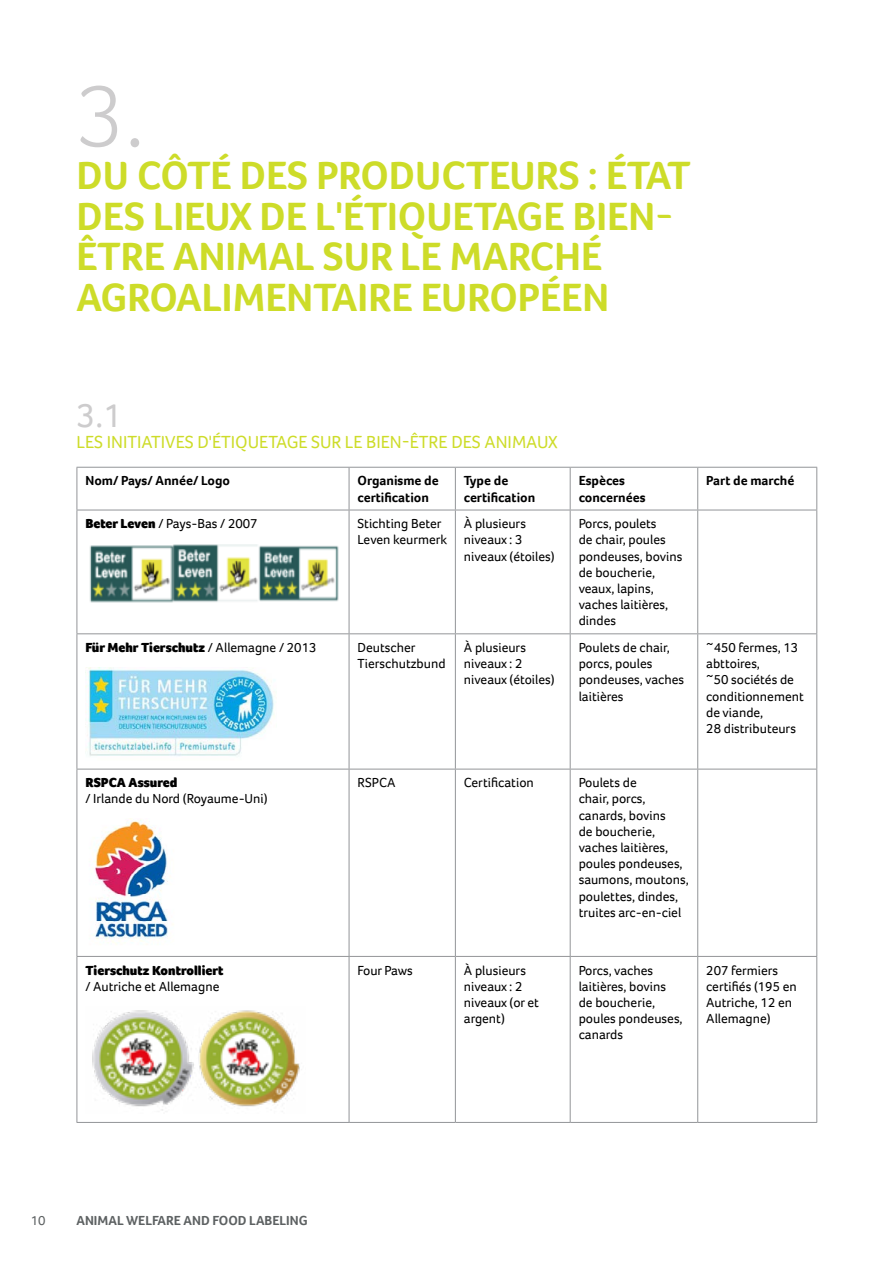
<style>
.page{position:relative;width:893px;height:1263px;background:#fff}
.page>*{position:absolute;margin:0;border:0;box-sizing:border-box;transform-origin:0 0}
.t1{font:300 90px "Foco";color:#cdcccd}
.t2{font:700 40.5px/40.5px "Foco";color:#cddc29}
.t3{font:34.5px "Foco";color:#cdcccd}
.t4{font:18px "Foco";color:#cddc29}
.t5{font:13.5px/16.2px "Foco";color:#000}
.t6{font:700 13.5px/16.2px "Foco";color:#000}
.t7{font:900 13.5px "Foco";color:#000}
.t8{font:700 13.5px "Foco";color:#5d6162}
.t9{font:13.5px "Foco";color:#5d6162}
.s1{font-weight:900}
.s2{font-weight:400}
</style>
<div class="page">
<hr style="left:77px;top:467px;width:272px;height:1px;background:#939598">
<hr style="left:77px;top:468px;width:1px;height:42px;background:#939598">
<hr style="left:349px;top:467px;width:106px;height:1px;background:#939598">
<hr style="left:349px;top:468px;width:1px;height:42px;background:#939598">
<hr style="left:455px;top:467px;width:115px;height:1px;background:#939598">
<hr style="left:455px;top:468px;width:1px;height:42px;background:#939598">
<hr style="left:570px;top:467px;width:128px;height:1px;background:#939598">
<hr style="left:570px;top:468px;width:1px;height:42px;background:#939598">
<hr style="left:698px;top:467px;width:119px;height:1px;background:#939598">
<hr style="left:697px;top:468px;width:1px;height:42px;background:#939598">
<hr style="left:816px;top:468px;width:1px;height:42px;background:#939598">
<hr style="left:77px;top:510px;width:272px;height:1px;background:#939598">
<hr style="left:77px;top:510px;width:1px;height:123px;background:#939598">
<hr style="left:349px;top:510px;width:106px;height:1px;background:#939598">
<hr style="left:349px;top:510px;width:1px;height:123px;background:#939598">
<hr style="left:455px;top:510px;width:115px;height:1px;background:#939598">
<hr style="left:455px;top:510px;width:1px;height:123px;background:#939598">
<hr style="left:570px;top:510px;width:128px;height:1px;background:#939598">
<hr style="left:570px;top:510px;width:1px;height:123px;background:#939598">
<hr style="left:698px;top:510px;width:119px;height:1px;background:#939598">
<hr style="left:697px;top:510px;width:1px;height:123px;background:#939598">
<hr style="left:816px;top:510px;width:1px;height:123px;background:#939598">
<hr style="left:77px;top:633px;width:272px;height:1px;background:#939598">
<hr style="left:77px;top:634px;width:1px;height:135px;background:#939598">
<hr style="left:349px;top:633px;width:106px;height:1px;background:#939598">
<hr style="left:349px;top:634px;width:1px;height:135px;background:#939598">
<hr style="left:455px;top:633px;width:115px;height:1px;background:#939598">
<hr style="left:455px;top:634px;width:1px;height:135px;background:#939598">
<hr style="left:570px;top:633px;width:128px;height:1px;background:#939598">
<hr style="left:570px;top:634px;width:1px;height:135px;background:#939598">
<hr style="left:698px;top:633px;width:119px;height:1px;background:#939598">
<hr style="left:697px;top:634px;width:1px;height:135px;background:#939598">
<hr style="left:816px;top:634px;width:1px;height:135px;background:#939598">
<hr style="left:77px;top:769px;width:272px;height:1px;background:#939598">
<hr style="left:77px;top:769px;width:1px;height:187px;background:#939598">
<hr style="left:349px;top:769px;width:106px;height:1px;background:#939598">
<hr style="left:349px;top:769px;width:1px;height:187px;background:#939598">
<hr style="left:455px;top:769px;width:115px;height:1px;background:#939598">
<hr style="left:455px;top:769px;width:1px;height:187px;background:#939598">
<hr style="left:570px;top:769px;width:128px;height:1px;background:#939598">
<hr style="left:570px;top:769px;width:1px;height:187px;background:#939598">
<hr style="left:698px;top:769px;width:119px;height:1px;background:#939598">
<hr style="left:697px;top:769px;width:1px;height:187px;background:#939598">
<hr style="left:816px;top:769px;width:1px;height:187px;background:#939598">
<hr style="left:77px;top:956px;width:272px;height:1px;background:#939598">
<hr style="left:77px;top:957px;width:1px;height:165px;background:#939598">
<hr style="left:349px;top:956px;width:106px;height:1px;background:#939598">
<hr style="left:349px;top:957px;width:1px;height:165px;background:#939598">
<hr style="left:455px;top:956px;width:115px;height:1px;background:#939598">
<hr style="left:455px;top:957px;width:1px;height:165px;background:#939598">
<hr style="left:570px;top:956px;width:128px;height:1px;background:#939598">
<hr style="left:570px;top:957px;width:1px;height:165px;background:#939598">
<hr style="left:698px;top:956px;width:119px;height:1px;background:#939598">
<hr style="left:697px;top:957px;width:1px;height:165px;background:#939598">
<hr style="left:816px;top:957px;width:1px;height:165px;background:#939598">
<hr style="left:77px;top:1122px;width:272px;height:1px;background:#939598">
<hr style="left:349px;top:1122px;width:106px;height:1px;background:#939598">
<hr style="left:455px;top:1122px;width:115px;height:1px;background:#939598">
<hr style="left:570px;top:1122px;width:128px;height:1px;background:#939598">
<hr style="left:698px;top:1122px;width:119px;height:1px;background:#939598">
<img style="left:89px;top:544px;width:250px;height:59px">
<img style="left:85px;top:667px;width:190px;height:89px">
<img style="left:94px;top:820px;width:74px;height:123px">
<img style="left:92px;top:1010px;width:208px;height:101px">
<h1 class="t1" style="left:77px;top:56px;width:70px">3.</h1>
<h2 class="t2" style="left:77px;top:155px;width:615px">DU CÔTÉ DES PRODUCTEURS : ÉTAT<br>DES LIEUX DE L'ÉTIQUETAGE BIEN-<br>ÊTRE ANIMAL SUR LE MARCHÉ<br>AGROALIMENTAIRE EUROPÉEN</h2>
<h3 class="t3" style="left:77px;top:393px;width:47px">3.1</h3>
<h3 class="t4" style="left:77px;top:430px;width:483px">LES INITIATIVES D'ÉTIQUETAGE SUR LE BIEN-ÊTRE DES ANIMAUX</h3>
<p class="t6" style="left:85px;top:472px;width:146px">Nom/ Pays/ Année/ Logo</p>
<p class="t6" style="left:358px;top:472px;width:83px">Organisme de certification</p>
<p class="t6" style="left:464px;top:472px;width:73px">Type de certification</p>
<p class="t6" style="left:579px;top:472px;width:68px">Espèces concernées</p>
<p class="t6" style="left:706px;top:472px;width:90px">Part de marché</p>
<p class="t5" style="left:85px;top:515px;width:174px"><span class="s1">Beter Leven</span> / Pays-Bas / 2007</p>
<p class="t5" style="left:358px;top:515px;width:91px">Stichting Beter<br>Leven keurmerk</p>
<p class="t5" style="left:464px;top:515px;width:92px">À plusieurs niveaux : 3 niveaux (étoiles)</p>
<p class="t5" style="left:579px;top:515px;width:105px">Porcs, poulets<br>de chair, poules pondeuses, bovins de boucherie, veaux, lapins, vaches laitières, dindes</p>
<p class="t7" style="left:85px;top:638px;width:233px">Für Mehr Tierschutz <span class="s2">/ Allemagne / 2013</span></p>
<p class="t5" style="left:358px;top:639px;width:90px">Deutscher<br>Tierschutzbund</p>
<p class="t5" style="left:464px;top:639px;width:92px">À plusieurs niveaux : 2 niveaux (étoiles)</p>
<p class="t5" style="left:579px;top:639px;width:107px">Poulets de chair, porcs, poules pondeuses, vaches laitières</p>
<p class="t5" style="left:706px;top:639px;width:99px">~450 fermes, 13 abttoires,<br>~50 sociétés de conditionnement de viande,<br>28 distributeurs</p>
<p class="t7" style="left:85px;top:774px;width:93px">RSPCA Assured</p>
<p class="t5" style="left:85px;top:791px;width:184px">/ Irlande du Nord (Royaume-Uni)</p>
<p class="t7" style="left:85px;top:961px;width:140px">Tierschutz Kontrolliert</p>
<p class="t5" style="left:85px;top:978px;width:135px">/ Autriche et Allemagne</p>
<p class="t5" style="left:358px;top:774px;width:39px">RSPCA</p>
<p class="t5" style="left:464px;top:774px;width:72px">Certification</p>
<p class="t5" style="left:579px;top:774px;width:112px">Poulets de<br>chair, porcs, canards, bovins<br>de boucherie, vaches laitières, poules pondeuses, saumons, moutons, poulettes, dindes, truites arc-en-ciel</p>
<p class="t5" style="left:358px;top:962px;width:57px">Four Paws</p>
<p class="t5" style="left:464px;top:962px;width:77px">À plusieurs niveaux : 2 niveaux (or et argent)</p>
<p class="t5" style="left:579px;top:962px;width:106px">Porcs, vaches laitières, bovins de boucherie, poules pondeuses, canards</p>
<p class="t5" style="left:706px;top:962px;width:92px">207 fermiers certifiés (195 en<br>Autriche, 12 en<br>Allemagne)</p>
<p class="t9" style="left:31px;top:1212px;width:16px">10</p>
<p class="t8" style="left:77px;top:1212px;width:233px">ANIMAL WELFARE AND FOOD LABELING</p>
</div>
